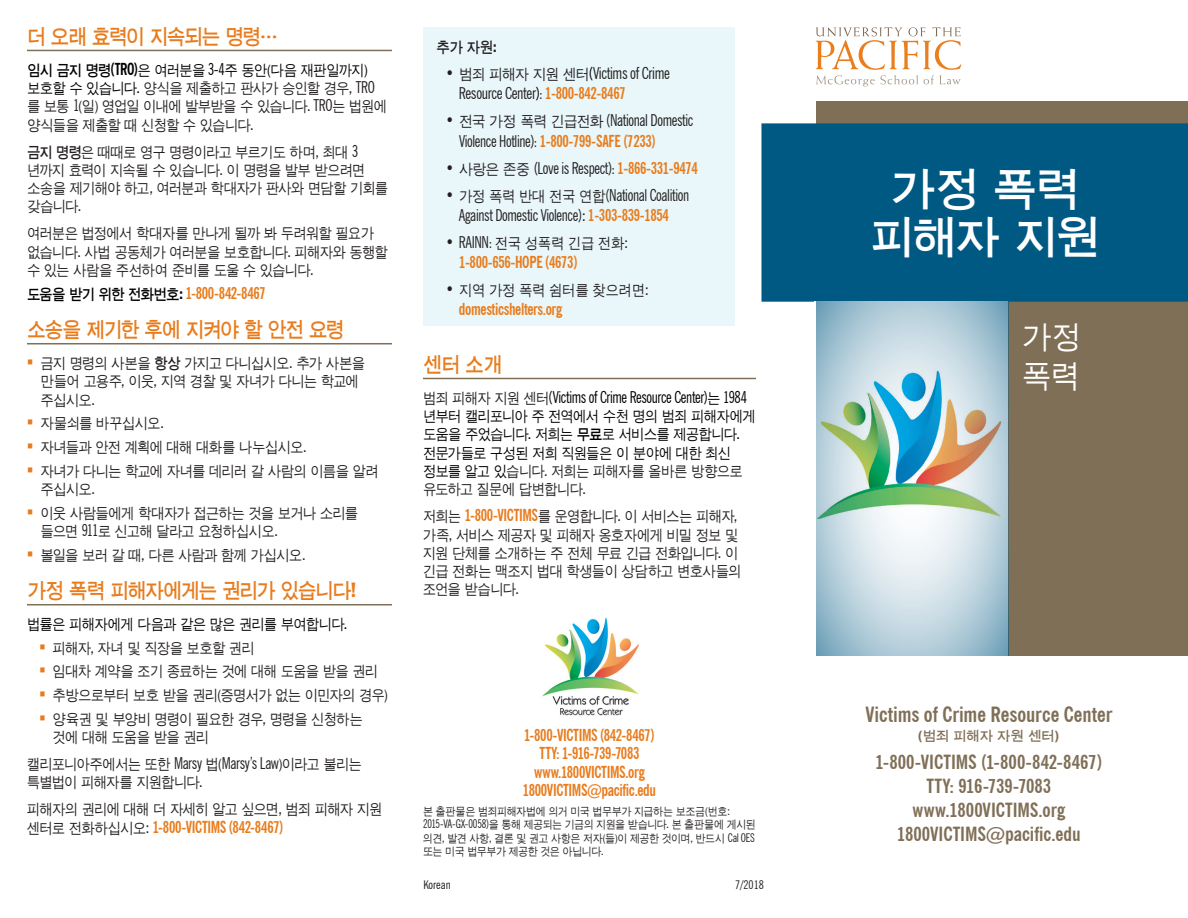
<style>
.page{position:relative;width:1188px;height:918px;background:#fff}
.page>*{position:absolute;margin:0;border:0;box-sizing:border-box;transform-origin:0 0}
.t1{font:700 45px/48px "Un Dotum";letter-spacing:-.055em;color:#fff;text-align:center}
.t2{font:31.5px/39px "Un Dotum";color:#fff;scale:.95 1}
.t3{font:700 21px "Un Dotum";letter-spacing:-.08em;color:#e87c1d;scale:.9 1}
.t4{font:700 condensed 21px "News Gothic BT";color:#806f57}
.t5{font:700 condensed 19.5px/24px "News Gothic BT";letter-spacing:-.005em;color:#806f57;text-align:center}
.t6{font:condensed 16.5px/20.2px "News Gothic BT";letter-spacing:-.025em;color:#231f20;scale:.9 1}
.t7{font:700 condensed 16.5px/18.3px "News Gothic BT";letter-spacing:-.025em;color:#e87c1d;text-align:center;scale:.9 1}
.t8{font:condensed 16.5px "News Gothic BT";letter-spacing:-.025em;color:#000;scale:.9 1}
.t9{font:15px/18.3px "Un Dotum";letter-spacing:-.07em;color:#231f20;scale:.9 1}
.t10{font:15px/18.3px "Un Dotum";letter-spacing:-.075em;color:#000;scale:.9 1}
.t11{font:15px "Un Dotum";letter-spacing:-.025em;color:#231f20;scale:.9 1}
.t12{font:15px "Un Dotum";letter-spacing:-.04em;color:#231f20;scale:.9 1}
.t13{font:700 15px "Un Dotum";color:#231f20;scale:.9 1}
.t14{font:700 13.5px "Un Dotum";letter-spacing:-.035em;color:#806f57}
.t15{font:condensed 12px "News Gothic BT";color:#231f20}
.t16{font:11.25px/13.5px "Un Dotum";letter-spacing:-.06em;color:#231f20;scale:.9 1}
.s1{font-weight:700;color:#000}
.s2{font-family:"News Gothic BT";font-weight:700;font-stretch:condensed;font-size:16.5px;color:#000}
.s3{color:#000}
.s4{font-family:"News Gothic BT";font-stretch:condensed;font-size:16.5px;color:#000}
.s5{font-family:"News Gothic BT";font-stretch:condensed;font-size:16.5px}
.s6{font-weight:700}
.s7{font-family:"Un Dotum";font-stretch:normal;font-size:15px;color:#000}
.s8{color:#e87c1d}
.s9{font-family:"Un Dotum";font-weight:400;font-stretch:normal;font-size:15px;color:#231f20}
.s10{font-family:"Un Dotum";font-stretch:normal;font-size:15px}
.s11{font-weight:700;color:#e87c1d}
.s12{font-family:"Un Dotum";font-stretch:normal;font-size:15px;color:#231f20}
.s13{color:#231f20}
.s14{font-family:"News Gothic BT";font-weight:700;font-stretch:condensed;font-size:16.5px;color:#e87c1d}
.s15{font-family:"News Gothic BT";font-stretch:condensed;font-size:12px}
</style>
<div class="page">
<div style="left:816px;top:101px;width:372px;height:555px;background:#806f57"></div>
<div style="left:761px;top:123px;width:427px;height:179px;background:#005983"></div>
<svg style="left:816px;top:27px;width:145px;height:59px"></svg>
<svg style="left:816px;top:301px;width:192px;height:355px;background:#b2cdd0"></svg>
<hr style="left:27px;top:50px;width:365px;height:1px;background:#806f57">
<hr style="left:27px;top:343px;width:365px;height:1px;background:#806f57">
<hr style="left:27px;top:604px;width:365px;height:1px;background:#806f57">
<hr style="left:423px;top:378px;width:333px;height:1px;background:#806f57">
<div style="left:423px;top:27px;width:311px;height:299px;background:#e9f7fa"></div>
<img style="left:542px;top:618px;width:97px;height:98px">
<h3 class="t3" style="left:27px;top:23px;width:281px">더 오래 효력이 지속되는 명령…</h3>
<p class="t9" style="left:27px;top:60px;width:402px"><span class="s1">임시 금지 명령</span><span class="s2">(TRO)</span><span class="s3">은 여러분을</span> <span class="s4">3-4</span><span class="s3">주 동안(다음 재판일까지) 보호할 수 있습니다.</span> 양식을 제출하고 판사가 승인할 경우, <span class="s5">TRO </span>를 보통 <span class="s5">1</span>(일) 영업일 이내에 발부받을 수 있습니다. <span class="s5">TRO</span>는 법원에 양식들을 제출할 때 신청할 수 있습니다.</p>
<p class="t9" style="left:27px;top:142px;width:403px"><span class="s6">금지 명령</span>은 때때로 영구 명령이라고 부르기도 하며, 최대 <span class="s5">3 </span>년까지 효력이 지속될 수 있습니다. 이 명령을 발부 받으려면 소송을 제기해야 하고, 여러분과 학대자가 판사와 면담할 기회를 갖습니다.</p>
<p class="t9" style="left:27px;top:224px;width:403px">여러분은 법정에서 학대자를 만나게 될까 봐 두려워할 필요가 없습니다. 사법 공동체가 여러분을 보호합니다. 피해자와 동행할 수 있는 사람을 주선하여 준비를 도울 수 있습니다.</p>
<p class="t7" style="left:27px;top:284px;width:267px"><span class="s7">도움을 받기 위한 전화번호:</span> 1-800-842-8467</p>
<h3 class="t3" style="left:27px;top:316px;width:354px">소송을 제기한 후에 지켜야 할 안전 요령</h3>
<p class="t9" style="left:40px;top:354px;width:363px;text-indent:-14px"><span class="s8">▪</span> 금지 명령의 사본을 <span class="s6">항상</span> 가지고 다니십시오. 추가 사본을 만들어 고용주, 이웃, 지역 경찰 및 자녀가 다니는 학교에 주십시오.</p>
<p class="t12" style="left:27px;top:414px;width:154px"><span class="s8">▪</span> 자물쇠를 바꾸십시오.</p>
<p class="t9" style="left:27px;top:438px;width:313px"><span class="s8">▪</span> 자녀들과 안전 계획에 대해 대화를 나누십시오.</p>
<p class="t9" style="left:40px;top:461px;width:378px;text-indent:-14px"><span class="s8">▪</span> 자녀가 다니는 학교에 자녀를 데리러 갈 사람의 이름을 알려 주십시오.</p>
<p class="t9" style="left:40px;top:503px;width:355px;text-indent:-14px"><span class="s8">▪</span> 이웃 사람들에게 학대자가 접근하는 것을 보거나 소리를 들으면 <span class="s5">911</span>로 신고해 달라고 요청하십시오.</p>
<p class="t9" style="left:27px;top:545px;width:311px"><span class="s8">▪</span> 볼일을 보러 갈 때, 다른 사람과 함께 가십시오.</p>
<h3 class="t3" style="left:27px;top:577px;width:368px">가정 폭력 피해자에게는 권리가 있습니다!</h3>
<p class="t10" style="left:27px;top:615px;width:358px">법률은 피해자에게 다음과 같은 많은 권리를 부여합니다.</p>
<p class="t9" style="left:39px;top:638px;width:241px"><span class="s8">▪</span> 피해자, 자녀 및 직장을 보호할 권리</p>
<p class="t9" style="left:39px;top:662px;width:378px"><span class="s8">▪</span> 임대차 계약을 조기 종료하는 것에 대해 도움을 받을 권리</p>
<p class="t9" style="left:39px;top:686px;width:389px"><span class="s8">▪</span> 추방으로부터 보호 받을 권리(증명서가 없는 이민자의 경우)</p>
<p class="t9" style="left:53px;top:709px;width:346px;text-indent:-14px"><span class="s8">▪</span> 양육권 및 부양비 명령이 필요한 경우, 명령을 신청하는 것에 대해 도움을 받을 권리</p>
<p class="t9" style="left:27px;top:755px;width:374px">캘리포니아주에서는 또한 <span class="s5">Marsy</span> 법(<span class="s5">Marsy’s Law</span>)이라고 불리는 특별법이 피해자를 지원합니다.</p>
<p class="t9" style="left:27px;top:800px;width:397px">피해자의 권리에 대해 더 자세히 알고 싶으면, 범죄 피해자 지원</p>
<p class="t7" style="left:27px;top:817px;width:287px"><span class="s9">센터로 전화하십시오:</span> 1-800-VICTIMS (842-8467)</p>
<p class="t13" style="left:436px;top:38px;width:69px">추가 자원:</p>
<p class="t6" style="left:459px;top:63px;width:236px;text-indent:-13px">• <span class="s10">범죄 피해자 지원 센터</span><span class="s3">(</span>Victims of Crime<br>Resource Center<span class="s3">)</span>: <span class="s11">1-800-842-8467</span></p>
<p class="t6" style="left:459px;top:110px;width:262px;text-indent:-14px">• <span class="s10">전국 가정 폭력 긴급전화</span> (National Domestic<br>Violence Hotline): <span class="s11">1-800-799-SAFE (7233)</span></p>
<p class="t6" style="left:446px;top:158px;width:282px">• <span class="s10">사랑은 존중</span> (Love is Respect): <span class="s11">1-866-331-9474</span></p>
<p class="t6" style="left:445px;top:185px;width:272px;text-align:center">• <span class="s10">가정 폭력 반대 전국 연합</span>(National Coalition<br>Against Domestic Violence)<span class="s10">:</span> <span class="s11">1-303-839-1854</span></p>
<p class="t9" style="left:445px;top:233px;width:205px"><span class="s5">• RAINN:</span> 전국 성폭력 긴급 전화:</p>
<p class="t7" style="left:459px;top:253px;width:133px">1-800-656-HOPE (4673)</p>
<p class="t11" style="left:446px;top:281px;width:228px"><span class="s5">•</span> 지역 가정 폭력 쉼터를 찾으려면:</p>
<p class="t7" style="left:459px;top:300px;width:116px">domesticshelters.org</p>
<h3 class="t3" style="left:423px;top:351px;width:90px">센터 소개</h3>
<p class="t8" style="left:423px;top:387px;width:362px"><span class="s12">범죄 피해자 지원 센터</span>(Victims of Crime Resource Center)<span class="s10">는</span> 1984</p>
<p class="t10" style="left:423px;top:407px;width:371px">년부터 캘리포니아 주 전역에서 수천 명의 범죄 피해자에게 도움을 주었습니다. 저희는 <span class="s6">무료</span>로 서비스를 제공합니다. 전문가들로 구성된 저희 직원들은 이 분야에 대한 최신 정보를 알고 있<span class="s13">습니다. 저희는 피해자를 올바른 방향으로 유도하고 질문에 답변합니다.</span></p>
<p class="t9" style="left:423px;top:507px;width:356px">저희는 <span class="s14">1-800-VICTIMS</span>를 운영합니다. 이 서비스는 피해자, 가족, 서비스 제공자 및 피해자 옹호자에게 비밀 정보 및 지원 단체를 소개하는 주 전체 무료 긴급 전화입니다. 이 긴급 전화는 맥조지 법대 학생들이 상담하고 변호사들의 조언을 받습니다.</p>
<p class="t7" style="left:523px;top:726px;width:149px">1-800-VICTIMS (842-8467)<br>TTY: 1-916-739-7083 www.1800VICTIMS.org<br>1800VICTIMS@pacific.edu</p>
<p class="t16" style="left:423px;top:804px;width:372px">본 출판물은 범죄피해자법에 의거 미국 법무부가 지급하는 보조금(번호:<br><span class="s15">2015-VA-GX-0058)</span>을 통해 제공되는 기금의 지원을 받습니다. 본 출판물에 게시된 의견, 발견 사항, 결론 및 권고 사항은 저자(들)이 제공한 것이며, 반드시 <span class="s15">Cal OES </span>또는 미국 법무부가 제공한 것은 아닙니다.</p>
<p class="t15" style="left:423px;top:878px;width:29px">Korean</p>
<p class="t15" style="left:735px;top:878px;width:30px">7/2018</p>
<h1 class="t1" style="left:870px;top:163px;width:232px">가정 폭력 피해자 지원</h1>
<h2 class="t2" style="left:1022px;top:317px;width:64px">가정 폭력</h2>
<p class="t4" style="left:865px;top:701px;width:249px">Victims of Crime Resource Center</p>
<p class="t14" style="left:918px;top:727px;width:143px">(범죄 피해자 자원 센터)</p>
<p class="t5" style="left:875px;top:750px;width:228px">1-800-VICTIMS (1-800-842-8467)<br>TTY: 916-739-7083 www.1800VICTIMS.org<br>1800VICTIMS@pacific.edu</p>
</div>
